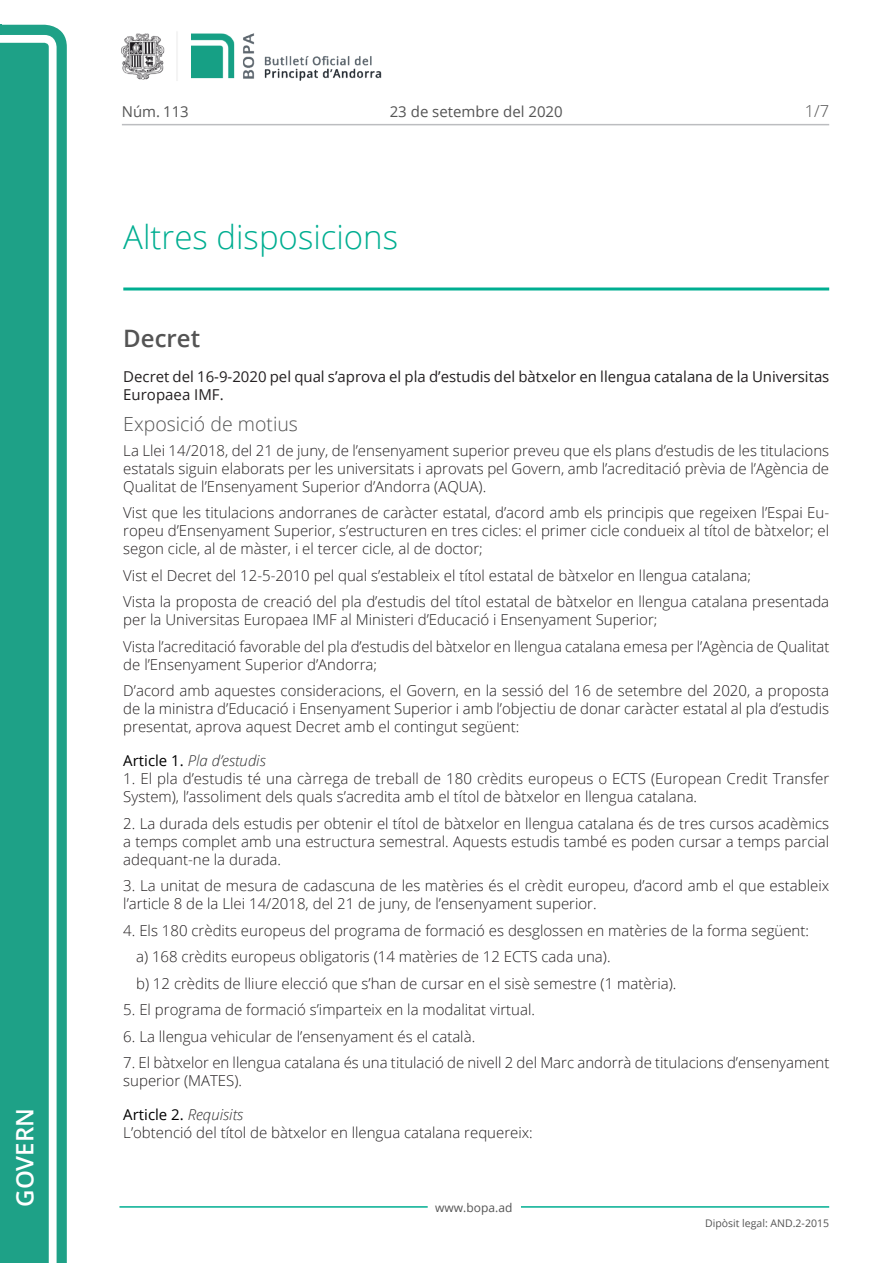
<style>
.page{position:relative;width:893px;height:1263px;background:#fff}
.page>*{position:absolute;margin:0;border:0;box-sizing:border-box;transform-origin:0 0}
.Titol_2_PAG{font:300 33px "Open Sans";color:#00ae91}
.t1{font:600 24px "Open Sans";color:#fff}
.Titol_3{font:600 24px "Open Sans";color:#545454}
.Titol_5{font:300 19.5px "Open Sans";color:#545454}
.num_pagina{font:300 16.5px "Open Sans";color:#545454}
.Body_text{font:300 15px/18px "Open Sans";color:#231f20}
.Body_text_i{font:300 15px "Open Sans";color:#231f20}
.Body_text_sumari{font:15px/18px "Open Sans";color:#231f20}
.carrer{font:15px "Open Sans";color:#545454}
.Titol_7{font:italic 300 15px "Open Sans";color:#303030}
.Titol_7-2{font:15px "Open Sans";color:#000}
.t2{font:12px "Open Sans";color:#545454}
.t3{font:10.5px "Open Sans";color:#545454}
.s1{font-weight:400;font-style:normal;color:#000}
.s2{font-weight:300;font-style:italic;color:#303030}
</style>
<div class="page">
<svg style="left:0;top:25px;width:67px;height:1238px;fill:#1ea187"></svg>
<div style="left:0;top:43px;width:49px;height:1220px;background:#1ea187"></div>
<img style="left:122px;top:32px;width:260px;height:49px">
<hr style="left:119px;top:1206px;width:309px;height:2px;background:#00ae91">
<hr style="left:521px;top:1206px;width:308px;height:2px;background:#00ae91">
<hr style="left:122px;top:124px;width:707px;height:1px;background:#bcbdc0">
<hr style="left:123px;top:287px;width:706px;height:3px;background:#00ae91">
<p class="t1" style="left:8px;top:1207px;width:100px;rotate:-90deg">Govern</p>
<p class="carrer" style="left:122px;top:102px;width:68px">Núm. 113</p>
<p class="carrer" style="left:390px;top:102px;width:175px">23 de setembre del 2020</p>
<p class="Titol_2_PAG" style="left:123px;top:215px;width:276px">Altres disposicions</p>
<p class="num_pagina" style="left:805px;top:100px;width:26px">1/7</p>
<p class="Titol_3" style="left:123px;top:321px;width:78px">Decret</p>
<p class="Body_text_sumari" style="left:123px;top:367px;width:708px">Decret del 16-9-2020 pel qual s’aprova el pla d’estudis del bàtxelor en llengua catalana de la Universitas<br>Europaea IMF.</p>
<p class="Titol_5" style="left:123px;top:410px;width:176px">Exposició de motius</p>
<p class="Body_text" style="left:123px;top:441px;width:707px;text-align:justify">La Llei 14/2018, del 21 de juny, de l’ensenyament superior preveu que els plans d’estudis de les titulacions estatals siguin elaborats per les universitats i aprovats pel Govern, amb l’acreditació prèvia de l’Agència de Qualitat de l’Ensenyament Superior d’Andorra (AQUA).</p>
<p class="Body_text" style="left:123px;top:503px;width:707px;text-align:justify">Vist que les titulacions andorranes de caràcter estatal, d’acord amb els principis que regeixen l’Espai Eu&shy;ropeu d’Ensenyament Superior, s’estructuren en tres cicles: el primer cicle condueix al títol de bàtxelor; el segon cicle, al de màster, i el tercer cicle, al de doctor;</p>
<p class="Body_text" style="left:123px;top:566px;width:629px">Vist el Decret del 12-5-2010 pel qual s’estableix el títol estatal de bàtxelor en llengua catalana;</p>
<p class="Body_text" style="left:123px;top:592px;width:707px">Vista la proposta de creació del pla d’estudis del títol estatal de bàtxelor en llengua catalana presentada per la Universitas Europaea IMF al Ministeri d’Educació i Ensenyament Superior;</p>
<p class="Body_text" style="left:123px;top:637px;width:708px">Vista l’acreditació favorable del pla d’estudis del bàtxelor en llengua catalana emesa per l’Agència de Qualitat de l’Ensenyament Superior d’Andorra;</p>
<p class="Body_text" style="left:123px;top:681px;width:707px;text-align:justify">D’acord amb aquestes consideracions, el Govern, en la sessió del 16 de setembre del 2020, a proposta de la ministra d’Educació i Ensenyament Superior i amb l’objectiu de donar caràcter estatal al pla d’estudis presentat, aprova aquest Decret amb el contingut següent:</p>
<p class="Titol_7" style="left:123px;top:750px;width:144px"><span class="s1">Article 1.</span> Pla d’estudis</p>
<p class="Body_text" style="left:123px;top:769px;width:708px">1. El pla d’estudis té una càrrega de treball de 180 crèdits europeus o ECTS (European Credit Transfer<br>System), l’assoliment dels quals s’acredita amb el títol de bàtxelor en llengua catalana.</p>
<p class="Body_text" style="left:123px;top:814px;width:707px;text-align:justify">2. La durada dels estudis per obtenir el títol de bàtxelor en llengua catalana és de tres cursos acadèmics a temps complet amb una estructura semestral. Aquests estudis també es poden cursar a temps parcial adequant-ne la durada.</p>
<p class="Body_text" style="left:123px;top:876px;width:707px">3. La unitat de mesura de cadascuna de les matèries és el crèdit europeu, d’acord amb el que estableix l’article 8 de la Llei 14/2018, del 21 de juny, de l’ensenyament superior.</p>
<p class="Body_text" style="left:123px;top:921px;width:687px">4. Els 180 crèdits europeus del programa de formació es desglossen en matèries de la forma següent:</p>
<p class="Body_text_i" style="left:136px;top:946px;width:476px">a) 168 crèdits europeus obligatoris (14 matèries de 12 ECTS cada una).</p>
<p class="Body_text_i" style="left:136px;top:973px;width:542px">b) 12 crèdits de lliure elecció que s’han de cursar en el sisè semestre (1 matèria).</p>
<p class="Body_text" style="left:123px;top:1000px;width:413px">5. El programa de formació s’imparteix en la modalitat virtual.</p>
<p class="Body_text" style="left:123px;top:1027px;width:353px">6. La llengua vehicular de l’ensenyament és el català.</p>
<p class="Body_text" style="left:123px;top:1053px;width:708px">7. El bàtxelor en llengua catalana és una titulació de nivell 2 del Marc andorrà de titulacions d’ensenyament superior (MATES).</p>
<p class="Titol_7-2" style="left:123px;top:1104px;width:122px">Article 2. <span class="s2">Requisits</span></p>
<p class="Body_text" style="left:123px;top:1123px;width:411px">L’obtenció del títol de bàtxelor en llengua catalana requereix:</p>
<p class="t2" style="left:435px;top:1199px;width:79px">www.bopa.ad</p>
<p class="t3" style="left:705px;top:1216px;width:125px">Dipòsit legal: AND.2-2015</p>
</div>
